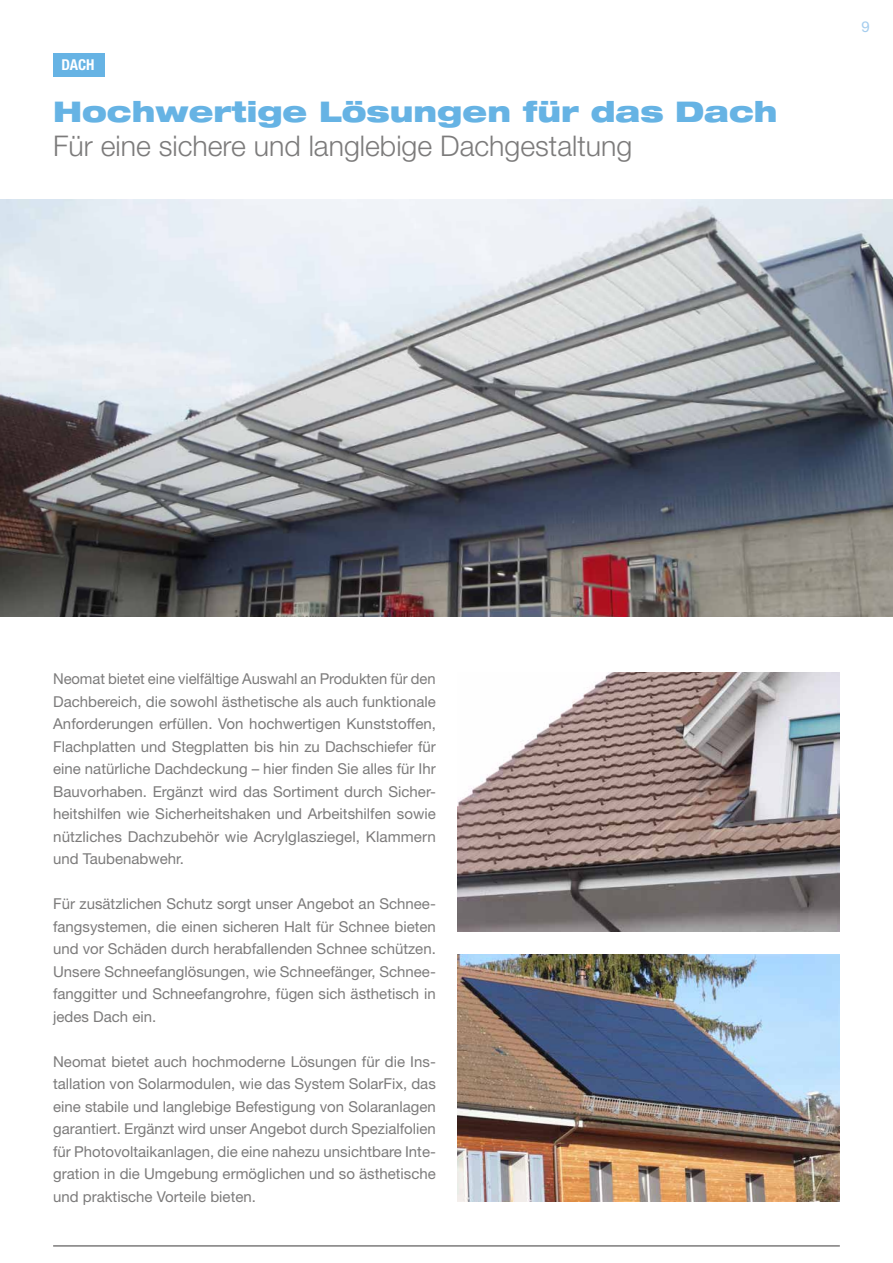
<style>
.page{position:relative;width:893px;height:1263px;background:#fff}
.page>*{position:absolute;margin:0;border:0;box-sizing:border-box;transform-origin:0 0}
.t1{font:300 28.5px "Helvetica Neue LT Std";color:#7c7b7b}
.t2{font:900 expanded 28.5px "Helvetica Neue LT Std";color:#66b3e4}
.t3{font:15px/22.5px "Helvetica Neue LT Std";color:#7c7b7b;text-align:justify}
.t4{font:700 condensed 15px "Helvetica Neue LT Std";color:#fff}
.t5{font:15px "Helvetica Neue LT Std";color:#a5cdee}
</style>
<div class="page">
<hr style="left:53px;top:1245px;width:787px;height:2px;background:#7c7b7b">
<div style="left:53px;top:53px;width:51px;height:23px;background:#66b3e4"></div>
<img style="left:457px;top:672px;width:383px;height:260px">
<img style="left:457px;top:954px;width:383px;height:248px">
<img style="left:0;top:200px;width:893px;height:417px">
<p class="t4" style="left:62px;top:56px;width:34px">DACH</p>
<h1 class="t2" style="left:53px;top:93px;width:726px">Hochwertige Lösungen für das Dach</h1>
<h1 class="t1" style="left:53px;top:128px;width:581px">Für eine sichere und langlebige Dachgestaltung</h1>
<p class="t5" style="left:861px;top:18px;width:10px">9</p>
<p class="t3" style="left:53px;top:667px;width:384px">Neomat bietet eine vielfältige Auswahl an Produkten für den Dachbereich, die sowohl ästhetische als auch funktionale Anforderungen erfüllen. Von hochwertigen Kunststoffen, Flachplatten und Stegplatten bis hin zu Dachschiefer für eine natürliche Dachdeckung – hier finden Sie alles für Ihr Bauvorhaben. Ergänzt wird das Sortiment durch Sicher&shy;heitshilfen wie Sicherheitshaken und Arbeitshilfen sowie nützliches Dachzubehör wie Acrylglasziegel, Klammern und Taubenabwehr.</p>
<p class="t3" style="left:53px;top:892px;width:384px">Für zusätzlichen Schutz sorgt unser Angebot an Schnee&shy;fangsystemen, die einen sicheren Halt für Schnee bieten und vor Schäden durch herabfallenden Schnee schützen.<br>Unsere Schneefanglösungen, wie Schneefänger, Schnee&shy;fanggitter und Schneefangrohre, fügen sich ästhetisch in jedes Dach ein.</p>
<p class="t3" style="left:53px;top:1050px;width:384px">Neomat bietet auch hochmoderne Lösungen für die Ins&shy;tallation von Solarmodulen, wie das System SolarFix, das eine stabile und langlebige Befestigung von Solaranlagen garantiert. Ergänzt wird unser Angebot durch Spezialfolien für Photovoltaikanlagen, die eine nahezu unsichtbare Inte&shy;gration in die Umgebung ermöglichen und so ästhetische und praktische Vorteile bieten.</p>
</div>
